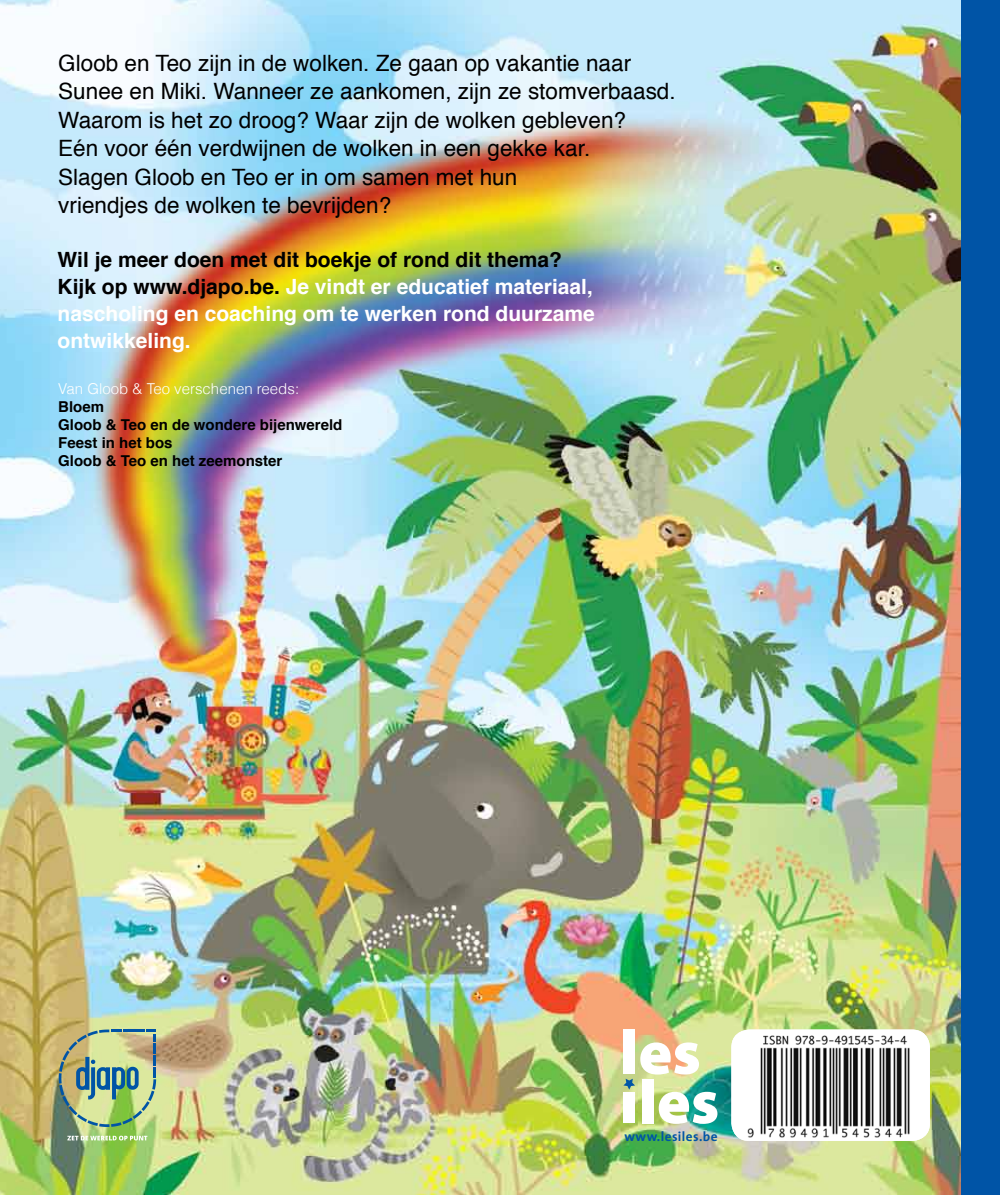
<style>
.page{position:relative;width:1000px;height:1195px;background:#fff}
.page>*{position:absolute;margin:0;border:0;box-sizing:border-box;transform-origin:0 0}
.t1{font:22.5px/28.5px "Helvetica";color:#000}
.t2{font:700 21px/27px "Helvetica";color:#fff}
.t3{font:700 15px/18px "Helvetica";color:#000}
.t4{font:300 15px "Helvetica";color:#fff}
.t5{font:700 13.35px "The Sans";letter-spacing:.03em;color:#0054a6}
.s1{color:#000}
</style>
<div class="page">
<img style="left:0;top:0;width:961px;height:1195px">
<div style="left:961px;top:0;width:38px;height:1195px;background:#0054a6"></div>
<img style="left:731px;top:1029px;width:198px;height:112px">
<div style="left:623px;top:1029px;width:11px;height:45px;background:#fff"></div>
<img style="left:623px;top:1042px;width:94px;height:82px">
<img style="left:59px;top:1029px;width:97px;height:98px">
<svg style="left:67px;top:1136px;width:80px;height:4px"></svg>
<p class="t1" style="left:58px;top:49px;width:618px">Gloob en Teo zijn in de wolken. Ze gaan op vakantie naar Sunee en Miki. Wanneer ze aankomen, zijn ze stomverbaasd.<br>Waarom is het zo droog? Waar zijn de wolken gebleven?<br>Eén voor één verdwijnen de wolken in een gekke kar.<br>Slagen Gloob en Teo er in om samen met hun<br>vriendjes de wolken te bevrijden?</p>
<p class="t2" style="left:58px;top:246px;width:538px"><span class="s1">Wil je meer doen met dit boekje of rond dit thema?<br>Kijk op www.djapo.be.</span> Je vindt er educatief materiaal, nascholing en coaching om te werken rond duurzame ontwikkeling.</p>
<p class="t4" style="left:58px;top:380px;width:242px">Van Gloob &amp; Teo verschenen reeds:</p>
<p class="t3" style="left:58px;top:398px;width:285px">Bloem<br>Gloob &amp; Teo en de wondere bijenwereld<br>Feest in het bos<br>Gloob &amp; Teo en het zeemonster</p>
<p class="t5" style="left:624px;top:1125px;width:95px">www.lesiles.be</p>
</div>
